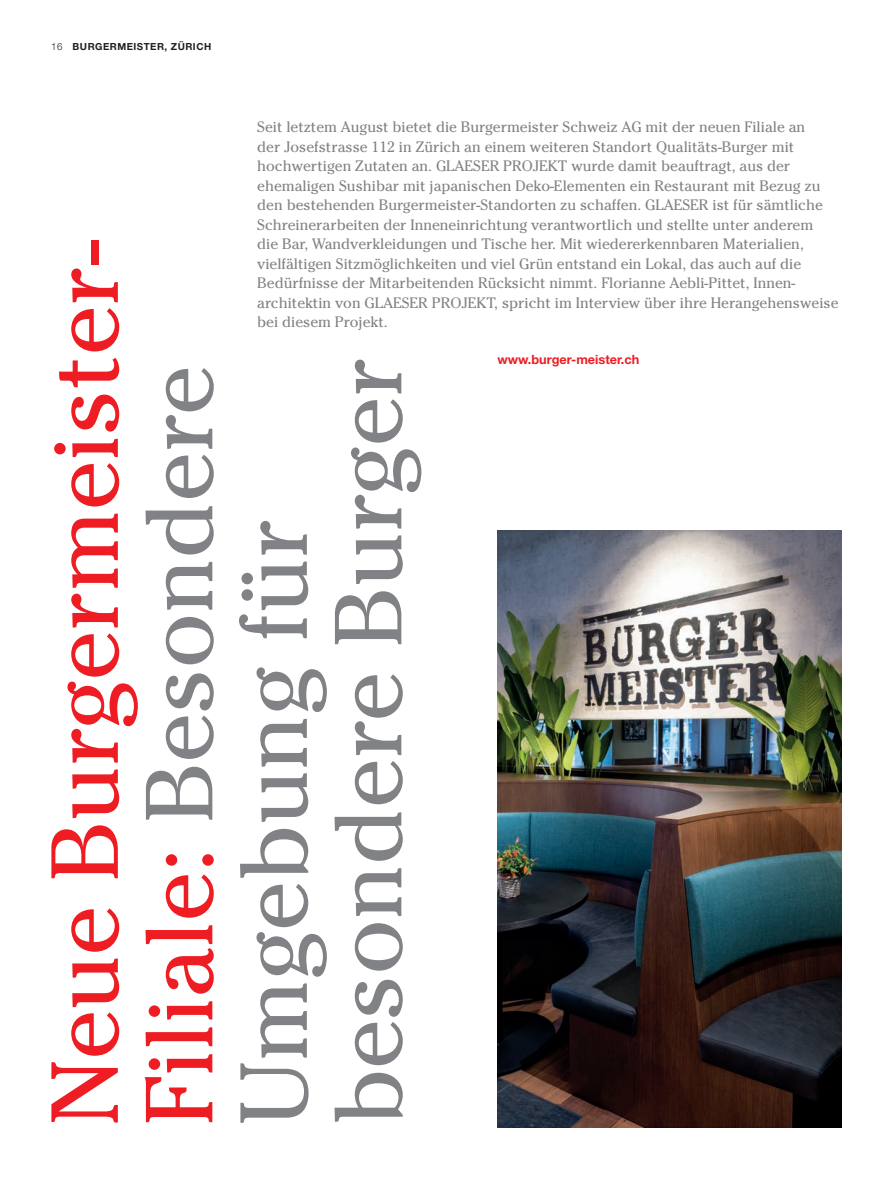
<style>
.page{position:relative;width:893px;height:1191px;background:#fff}
.page>*{position:absolute;margin:0;border:0;box-sizing:border-box;transform-origin:0 0}
.t1{font:94.5px/94.5px "Cheltenham Std";color:#808285}
.t2{font:15px/19.5px "Cheltenham Std";color:#808285}
.t3{font:700 12.75px "Helvetica Neue LT Std";color:#ee1d23}
.t4{font:700 9.75px "Helvetica Neue LT Std";letter-spacing:.05em;color:#231f20}
.s1{font-weight:300}
.s2{color:#ee1d23}
</style>
<div class="page">
<img style="left:497px;top:530px;width:345px;height:597px">
<p class="t4" style="left:51px;top:40px;width:162px"><span class="s1">16</span> BURGERMEISTER, ZÜRICH</p>
<p class="t2" style="left:257px;top:117px;width:583px">Seit letztem August bietet die Burgermeister Schweiz AG mit der neuen Filiale an<br>der Josefstrasse 112 in Zürich an einem weiteren Standort Qualitäts-Burger mit hochwertigen Zutaten an. GLAESER PROJEKT wurde damit beauftragt, aus der ehemaligen Sushibar mit japanischen Deko-Elementen ein Restaurant mit Bezug zu den bestehenden Burgermeister-Standorten zu schaffen. GLAESER ist für sämtliche Schreinerarbeiten der Inneneinrichtung verantwortlich und stellte unter anderem<br>die Bar, Wandverkleidungen und Tische her. Mit wiedererkennbaren Materialien, vielfältigen Sitzmöglichkeiten und viel Grün entstand ein Lokal, das auch auf die Bedürfnisse der Mitarbeitenden Rücksicht nimmt. Florianne Aebli-Pittet, Innen&shy;architektin von GLAESER PROJEKT, spricht im Interview über ihre Herangehensweise bei diesem Projekt.</p>
<h1 class="t1" style="left:38px;top:1125px;width:886px;rotate:-90deg"><span class="s2">Neue Burgermeister-<br>Filiale:</span> Besondere<br>Umgebung für besondere Burger</h1>
<p class="t3" style="left:497px;top:352px;width:143px">www.burger-meister.ch</p>
</div>
